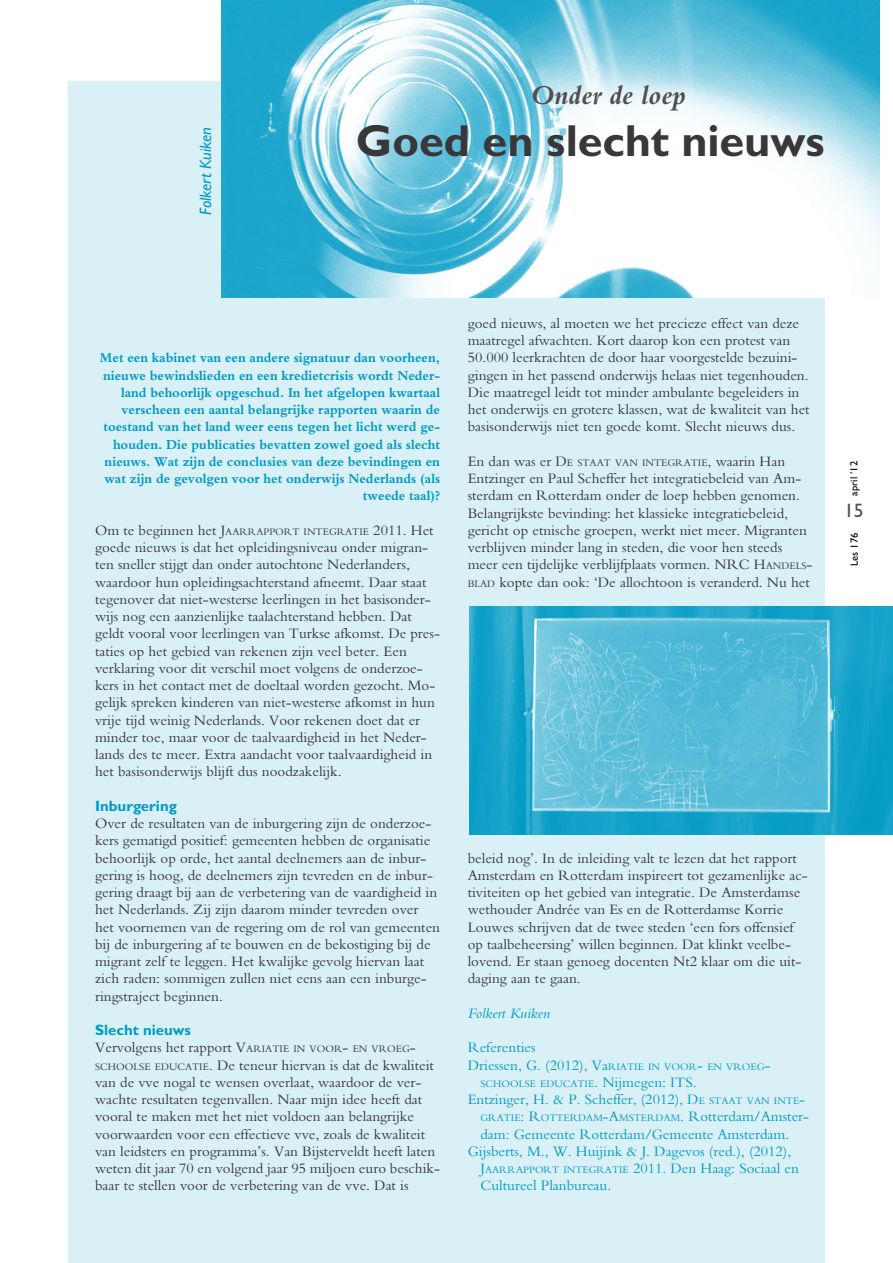
<style>
.page{position:relative;width:893px;height:1263px;background:#fff}
.page>*{position:absolute;margin:0;border:0;box-sizing:border-box;transform-origin:0 0}
.t1{font:700 45px "Gill Sans";letter-spacing:-.005em;color:#3a373b}
.t2{font:italic 700 28.5px "M Bembo";color:#504f53}
.t3{font:19.5px "Gill Sans";color:#504f53}
.t4{font:italic 16.5px "Gill Sans";letter-spacing:-.005em;color:#009ac5}
.t5{font:15px/17.2px "M Bembo";color:#373538}
.t6{font:15px/17.2px "M Bembo";color:#009ac5}
.t7{font:700 15px "Gill Sans";color:#009ac5}
.t8{font:italic 15px "M Bembo";color:#009ac5}
.t9{font:700 14.25px/17.2px "M Bembo";color:#009ac5;text-align:right;scale:.95 1}
.t10{font:10.5px "M Bembo";color:#009ac5}
.t11{font:10.5px "Gill Sans";color:#000}
.t12{font:10.5px "M Bembo";color:#373538}
.s1{font-size:10.5px}
.s2{font-size:15px}
</style>
<div class="page">
<div style="left:68px;top:81px;width:757px;height:1182px;background:#d9f0f6"></div>
<img style="left:469px;top:607px;width:424px;height:227px">
<img style="left:222px;top:0;width:658px;height:297px">
<h2 class="t2" style="left:531px;top:79px;width:157px">Onder de loep</h2>
<p class="t4" style="left:196px;top:215px;width:89px;rotate:-90deg">Folkert Kuiken</p>
<h1 class="t1" style="left:356px;top:114px;width:470px">Goed en slecht nieuws</h1>
<p class="t9" style="left:100px;top:349px;width:359px">Met een kabinet van een andere signatuur dan voorheen, nieuwe bewindslieden en een kredietcrisis wordt Neder&shy;land behoorlijk opgeschud. In het afgelopen kwartaal verscheen een aantal belangrijke rapporten waarin de toestand van het land weer eens tegen het licht werd ge&shy;houden. Die publicaties bevatten zowel goed als slecht nieuws. Wat zijn de conclusies van deze bevindingen en wat zijn de gevolgen voor het onderwijs Nederlands (als tweede taal)?</p>
<p class="t5" style="left:95px;top:521px;width:345px">Om te beginnen het J<span class="s1">aarrapport integratie</span> 2011. Het goede nieuws is dat het opleidingsniveau onder migran&shy;ten sneller stijgt dan onder autochtone Nederlanders, waardoor hun opleidingsachterstand afneemt. Daar staat tegenover dat niet-westerse leerlingen in het basisonder&shy;wijs nog een aanzienlijke taalachterstand hebben. Dat geldt vooral voor leerlingen van Turkse afkomst. De pres&shy;taties op het gebied van rekenen zijn veel beter. Een verklaring voor dit verschil moet volgens de onderzoe&shy;kers in het contact met de doeltaal worden gezocht. Mo&shy;gelijk spreken kinderen van niet-westerse afkomst in hun vrije tijd weinig Nederlands. Voor rekenen doet dat er minder toe, maar voor de taalvaardigheid in het Neder&shy;lands des te meer. Extra aandacht voor taalvaardigheid in het basisonderwijs blijft dus noodzakelijk.</p>
<p class="t7" style="left:95px;top:797px;width:83px">Inburgering</p>
<p class="t5" style="left:95px;top:815px;width:346px">Over de resultaten van de inburgering zijn de onderzoe&shy;kers gematigd positief: gemeenten hebben de organisatie behoorlijk op orde, het aantal deelnemers aan de inbur&shy;gering is hoog, de deelnemers zijn tevreden en de inbur&shy;gering draagt bij aan de verbetering van de vaardigheid in het Nederlands. Zij zijn daarom minder tevreden over het voornemen van de regering om de rol van gemeenten bij de inburgering af te bouwen en de bekostiging bij de migrant zelf te leggen. Het kwalijke gevolg hiervan laat zich raden: sommigen zullen niet eens aan een inbur-ge&shy;ringstraject beginnen.</p>
<p class="t7" style="left:95px;top:1021px;width:97px">Slecht nieuws</p>
<p class="t5" style="left:95px;top:1039px;width:345px">Vervolgens het rapport V<span class="s1">ariatie in voor</span>- <span class="s1">en vroeg&shy;school-se educatie</span>. De teneur hiervan is dat de kwaliteit van de vve nogal te wensen overlaat, waardoor de ver&shy;wach-te resultaten tegenvallen. Naar mijn idee heeft dat vooral te maken met het niet voldoen aan belangrijke voorwaarden voor een effectieve vve, zoals de kwaliteit van leidsters en programma’s. Van Bijsterveldt heeft laten weten dit jaar 70 en volgend jaar 95 miljoen euro beschik&shy;baar te stellen voor de verbetering van de vve. Dat is</p>
<p class="t5" style="left:468px;top:314px;width:343px">goed nieuws, al moeten we het precieze effect van deze maatregel afwachten. Kort daarop kon een protest van 50.000 leerkrachten de door haar voorgestelde bezuini&shy;gingen in het passend onderwijs helaas niet tegenhouden.<br>Die maatregel leidt tot minder ambulante begeleiders in het onderwijs en grotere klassen, wat de kwaliteit van het basisonderwijs niet ten goede komt. Slecht nieuws dus.</p>
<p class="t5" style="left:468px;top:452px;width:341px">En dan was er D<span class="s1">e staat van integratie</span>, waarin Han Entzinger en Paul Scheffer het integratiebeleid van Am&shy;sterdam en Rotterdam onder de loep hebben genomen.<br>Belangrijkste bevinding: het klassieke integratiebeleid, gericht op etnische groepen, werkt niet meer. Migranten verblijven minder lang in steden, die voor hen steeds meer een tijdelijke verblijfplaats vormen. NRC</p>
<p class="t12" style="left:754px;top:560px;width:60px"><span class="s2">H</span>andels<span class="s2">-</span></p>
<p class="t5" style="left:468px;top:573px;width:344px"><span class="s1">blad</span> kopte dan ook: ‘De allochtoon is veranderd. Nu het</p>
<p class="t5" style="left:468px;top:849px;width:341px">beleid nog’. In de inleiding valt te lezen dat het rapport Amsterdam en Rotterdam inspireert tot gezamenlijke ac&shy;tiviteiten op het gebied van integratie. De Amsterdamse wethouder Andrée van Es en de Rotterdamse Korrie Louwes schrijven dat de twee steden ‘een fors offensief op taalbeheersing’ willen beginnen. Dat klinkt veelbe&shy;lovend. Er staan genoeg docenten Nt2 klaar om die uit&shy;daging aan te gaan.</p>
<p class="t8" style="left:468px;top:1005px;width:84px">Folkert Kuiken</p>
<p class="t6" style="left:468px;top:1039px;width:304px">Referenties<br>Driessen, G. (2012), Va<span class="s1">riatie in voor</span>- <span class="s1">en vroeg</span>-</p>
<p class="t10" style="left:480px;top:1078px;width:218px">schoolse educatie<span class="s2">. Nijmegen: ITS.</span></p>
<p class="t6" style="left:468px;top:1091px;width:339px">Entzinger, H. &amp; P. Scheffer, (2012), D<span class="s1">e staat van inte</span>-</p>
<p class="t10" style="left:480px;top:1112px;width:330px">gratie<span class="s2">: R</span>otterdam<span class="s2">-A</span>msterdam<span class="s2">. Rotterdam/Amster-</span></p>
<p class="t6" style="left:480px;top:1125px;width:310px">dam: Gemeente Rotterdam/Gemeente Amsterdam.</p>
<p class="t6" style="left:468px;top:1142px;width:325px">Gijsberts, M., W. Huijink &amp; J. Dagevos (red.), (2012),</p>
<p class="t6" style="left:480px;top:1160px;width:320px">J<span class="s1">aarrapport integratie</span> 2011. Den Haag: Sociaal en</p>
<p class="t6" style="left:480px;top:1177px;width:132px">Cultureel Planbureau.</p>
<p class="t11" style="left:848px;top:496px;width:36px;rotate:-90deg">april ’1 2</p>
<h3 class="t3" style="left:844px;top:499px;width:21px">1 5</h3>
<p class="t11" style="left:848px;top:566px;width:35px;rotate:-90deg">Les 1 76</p>
</div>
